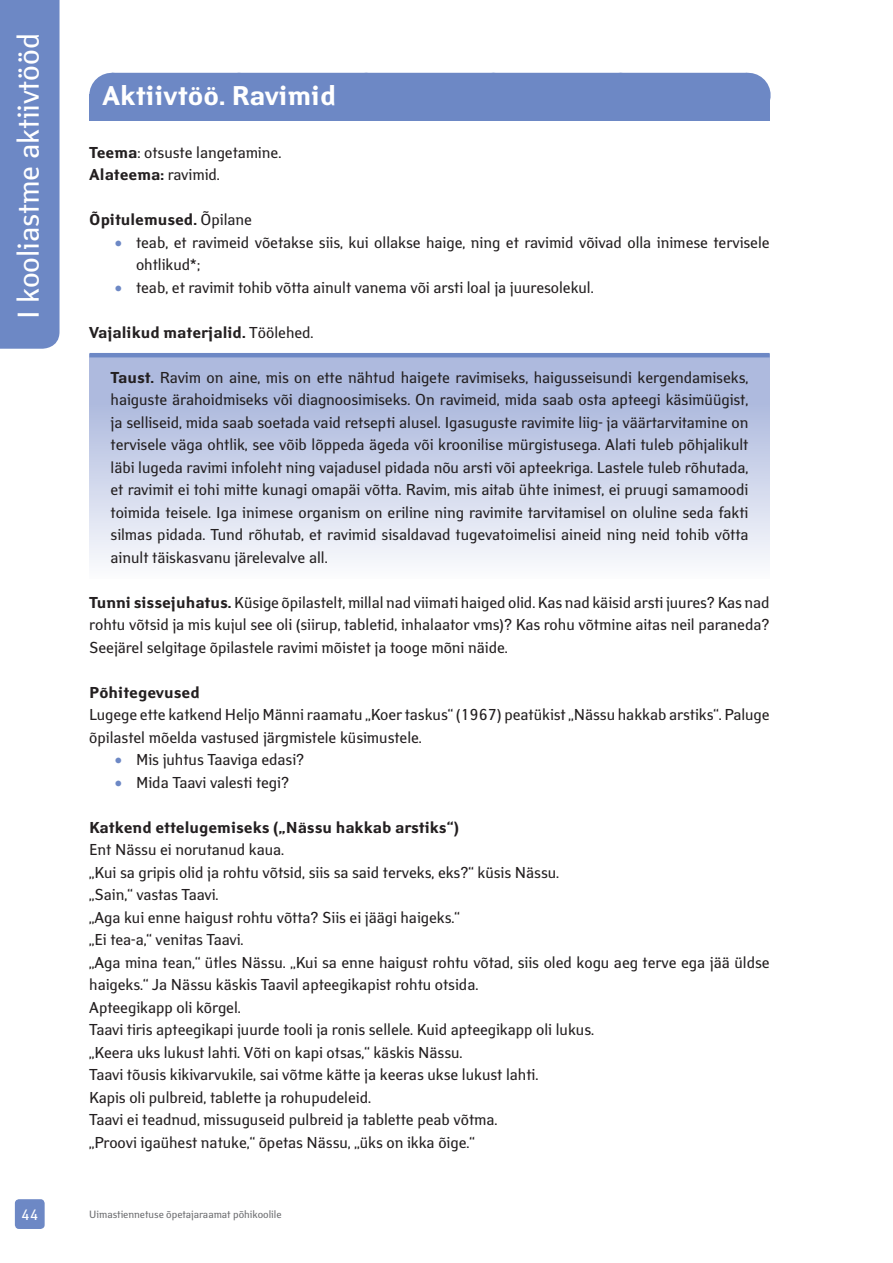
<style>
.page{position:relative;width:893px;height:1263px;background:#fff}
.page>*{position:absolute;margin:0;border:0;box-sizing:border-box;transform-origin:0 0}
.t1{font:30px "Yanus";color:#fff}
.Heading_2_tumesinine{font:700 27px "Yanus";color:#fff}
.AT_list_SIN{font:15.75px/22.5px "Yanus";color:#231f20}
.t2{font:700 15.75px "Yanus";color:#231f20}
.t3{font:15px "Yanus";color:#fff}
.t4{font:10.5px "Yanus";color:#6c6d70}
.s1{font-weight:700}
.s2{font-weight:400}
.s3{color:#6d88c5}
</style>
<div class="page">
<div style="left:15px;top:1199px;width:30px;height:30px;background:#6d88c5;border-radius:4px"></div>
<div style="left:0;top:0;width:60px;height:349px;background:#6d88c5"></div>
<div style="left:89px;top:354px;width:681px;height:225px;background:linear-gradient(to bottom,#a0aed8,#f9f9fc)"></div>
<hr style="left:89px;top:353px;width:681px;height:4px;background:#6d88c5">
<div style="left:89px;top:94px;width:681px;height:27px;background:#6d88c5"></div>
<div style="left:112px;top:73px;width:635px;height:45px;background:#6d88c5"></div>
<hr style="left:747px;top:73px;width:1px;height:45px;background:#6d88c5">
<h1 class="t1" style="left:10px;top:319px;width:287px;rotate:-90deg">I kooliastme aktiivtööd</h1>
<p class="Heading_2_tumesinine" style="left:102px;top:80px;width:236px">Aktiivtöö. Ravimid</p>
<p class="AT_list_SIN" style="left:89px;top:141px;width:194px"><span class="s1">Teema</span>: otsuste langetamine.</p>
<p class="t2" style="left:89px;top:165px;width:132px">Alateema: <span class="s2">ravimid.</span></p>
<p class="t2" style="left:89px;top:210px;width:164px">Õpitulemused. <span class="s2">Õpilane</span></p>
<p class="AT_list_SIN" style="left:136px;top:231px;width:635px;text-indent:-21px"><span class="s3">•</span> teab, et ravimeid võetakse siis, kui ollakse haige, ning et ravimid võivad olla inimese tervisele ohtlikud*;</p>
<p class="AT_list_SIN" style="left:115px;top:276px;width:480px"><span class="s3">•</span> teab, et ravimit tohib võtta ainult vanema või arsti loal ja juuresolekul.</p>
<p class="t2" style="left:89px;top:323px;width:226px">Vajalikud materjalid. <span class="s2">Töölehed.</span></p>
<p class="AT_list_SIN" style="left:111px;top:366px;width:639px;text-align:justify"><span class="s1">Taust.</span> Ravim on aine, mis on ette nähtud haigete ravimiseks, haigusseisundi kergendamiseks, haiguste ärahoidmiseks või diagnoosimiseks. On ravimeid, mida saab osta apteegi käsimüügist, ja selliseid, mida saab soetada vaid retsepti alusel. Igasuguste ravimite liig- ja väärtarvitamine on tervisele väga ohtlik, see võib lõppeda ägeda või kroonilise mürgistusega. Alati tuleb põhjalikult läbi lugeda ravimi infoleht ning vajadusel pidada nõu arsti või apteekriga. Lastele tuleb rõhutada, et ravimit ei tohi mitte kunagi omapäi võtta. Ravim, mis aitab ühte inimest, ei pruugi samamoodi toimida teisele. Iga inimese organism on eriline ning ravimite tarvitamisel on oluline seda fakti silmas pidada. Tund rõhutab, et ravimid sisaldavad tugevatoimelisi aineid ning neid tohib võtta ainult täiskasvanu järelevalve all.</p>
<p class="AT_list_SIN" style="left:89px;top:591px;width:682px;text-align:justify"><span class="s1">Tunni sissejuhatus.</span> Küsige õpilastelt, millal nad viimati haiged olid. Kas nad käisid arsti juures? Kas nad rohtu võtsid ja mis kujul see oli (siirup, tabletid, inhalaator vms)? Kas rohu võtmine aitas neil paraneda?<br>Seejärel selgitage õpilastele ravimi mõistet ja tooge mõni näide.</p>
<p class="t2" style="left:89px;top:683px;width:112px">Põhitegevused</p>
<p class="AT_list_SIN" style="left:89px;top:703px;width:682px">Lugege ette katkend Heljo Männi raamatu „Koer taskus“ (1967) peatükist „Nässu hakkab arstiks“. Paluge õpilastel mõelda vastused järgmistele küsimustele.</p>
<p class="AT_list_SIN" style="left:115px;top:748px;width:191px"><span class="s3">•</span> Mis juhtus Taaviga edasi?</p>
<p class="AT_list_SIN" style="left:115px;top:771px;width:176px"><span class="s3">•</span> Mida Taavi valesti tegi?</p>
<p class="t2" style="left:89px;top:818px;width:371px">Katkend ettelugemiseks („Nässu hakkab arstiks“)</p>
<p class="AT_list_SIN" style="left:89px;top:838px;width:196px">Ent Nässu ei norutanud kaua.</p>
<p class="AT_list_SIN" style="left:89px;top:861px;width:471px">„Kui sa gripis olid ja rohtu võtsid, siis sa said terveks, eks?“ küsis Nässu.</p>
<p class="AT_list_SIN" style="left:89px;top:883px;width:131px">„Sain,“ vastas Taavi.</p>
<p class="AT_list_SIN" style="left:89px;top:906px;width:372px">„Aga kui enne haigust rohtu võtta? Siis ei jäägi haigeks.“</p>
<p class="AT_list_SIN" style="left:89px;top:928px;width:156px">„Ei tea-a,“ venitas Taavi.</p>
<p class="AT_list_SIN" style="left:89px;top:951px;width:682px">„Aga mina tean,“ ütles Nässu. „Kui sa enne haigust rohtu võtad, siis oled kogu aeg terve ega jää üldse haigeks.“ Ja Nässu käskis Taavil apteegikapist rohtu otsida.</p>
<p class="AT_list_SIN" style="left:89px;top:996px;width:153px">Apteegikapp oli kõrgel.</p>
<p class="AT_list_SIN" style="left:89px;top:1018px;width:506px">Taavi tiris apteegikapi juurde tooli ja ronis sellele. Kuid apteegikapp oli lukus.</p>
<p class="AT_list_SIN" style="left:89px;top:1041px;width:375px">„Keera uks lukust lahti. Võti on kapi otsas,“ käskis Nässu.</p>
<p class="AT_list_SIN" style="left:89px;top:1063px;width:451px">Taavi tõusis kikivarvukile, sai võtme kätte ja keeras ukse lukust lahti.</p>
<p class="AT_list_SIN" style="left:89px;top:1086px;width:283px">Kapis oli pulbreid, tablette ja rohupudeleid.</p>
<p class="AT_list_SIN" style="left:89px;top:1108px;width:410px">Taavi ei teadnud, missuguseid pulbreid ja tablette peab võtma.</p>
<p class="AT_list_SIN" style="left:89px;top:1131px;width:387px">„Proovi igaühest natuke,“ õpetas Nässu, „üks on ikka õige.“</p>
<p class="t3" style="left:21px;top:1205px;width:19px">44</p>
<p class="t4" style="left:89px;top:1208px;width:194px">Uimastiennetuse õpetajaraamat põhikoolile</p>
</div>
